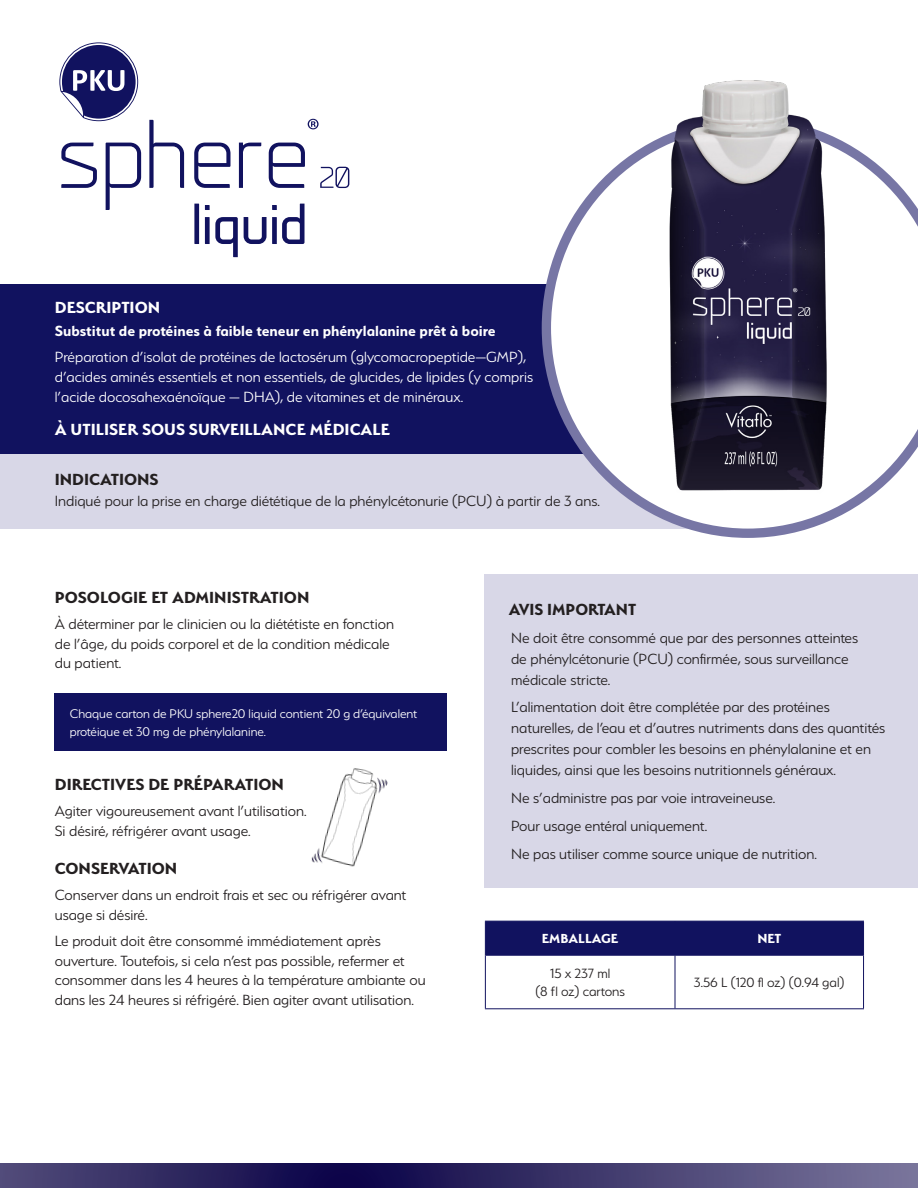
<style>
.page{position:relative;width:918px;height:1188px;background:#fff}
.page>*{position:absolute;margin:0;border:0;box-sizing:border-box;transform-origin:0 0}
.headers_black{font:700 18px "Serenity";color:#231f20}
.intro{font:700 18px "Serenity";color:#fff}
.intro-2{font:700 18px "Serenity";color:#231f20}
.body{font:300 16.5px/19.5px "Serenity";color:#231f20}
.intro-3{font:300 16.5px/19.8px "Serenity";color:#fff}
.intro-4{font:700 16.5px "Serenity";color:#fff}
.body-2{font:300 15px/18px "Serenity";color:#231f20;text-align:center}
.t1{font:700 14.7px "Serenity";color:#fff}
.body_white{font:300 14.1px/18.1px "Serenity";color:#fff}
</style>
<div class="page">
<div style="left:55px;top:694px;width:392px;height:57px;background:#11125f"></div>
<div style="left:0;top:284px;width:708px;height:178px;background:#11125f"></div>
<div style="left:0;top:454px;width:738px;height:74px;background:#d8d7e7"></div>
<div style="left:485px;top:575px;width:433px;height:313px;background:#d8d7e7"></div>
<svg style="left:542px;top:135px;width:376px;height:403px"></svg>
<svg style="left:0;top:1163px;width:918px;height:25px;background:#3c366b"></svg>
<svg style="left:194px;top:204px;width:5px;height:40px"></svg>
<svg style="left:205px;top:205px;width:33px;height:52px"></svg>
<svg style="left:244px;top:204px;width:61px;height:40px"></svg>
<svg style="left:59px;top:42px;width:79px;height:79px"></svg>
<svg style="left:61px;top:143px;width:36px;height:45px"></svg>
<svg style="left:106px;top:143px;width:35px;height:67px"></svg>
<svg style="left:149px;top:120px;width:35px;height:68px"></svg>
<svg style="left:194px;top:143px;width:36px;height:45px"></svg>
<svg style="left:239px;top:143px;width:22px;height:45px"></svg>
<svg style="left:269px;top:143px;width:36px;height:45px"></svg>
<svg style="left:320px;top:167px;width:29px;height:21px"></svg>
<svg style="left:308px;top:119px;width:11px;height:10px"></svg>
<img style="left:659px;top:80px;width:171px;height:414px">
<img style="left:311px;top:768px;width:77px;height:99px">
<svg style="left:486px;top:922px;width:377px;height:86px"></svg>
<hr style="left:485px;top:921px;width:190px;height:1px;background:#11125f">
<hr style="left:485px;top:922px;width:1px;height:33px;background:#11125f">
<hr style="left:675px;top:921px;width:189px;height:1px;background:#11125f">
<hr style="left:675px;top:922px;width:1px;height:33px;background:#11125f">
<hr style="left:863px;top:922px;width:1px;height:33px;background:#11125f">
<hr style="left:486px;top:955px;width:189px;height:1px;background:#11125f">
<hr style="left:675px;top:955px;width:188px;height:1px;background:#11125f">
<hr style="left:485px;top:955px;width:1px;height:53px;background:#11125f">
<hr style="left:675px;top:955px;width:1px;height:53px;background:#11125f">
<hr style="left:863px;top:955px;width:1px;height:53px;background:#11125f">
<hr style="left:485px;top:1008px;width:190px;height:1px;background:#11125f">
<hr style="left:675px;top:1008px;width:189px;height:1px;background:#11125f">
<p class="intro" style="left:55px;top:297px;width:107px">DESCRIPTION</p>
<p class="intro-4" style="left:55px;top:321px;width:442px">Substitut de protéines à faible teneur en phénylalanine prêt à boire</p>
<p class="intro-3" style="left:55px;top:347px;width:480px">Préparation d’isolat de protéines de lactosérum (glycomacropeptide—GMP), d’acides aminés essentiels et non essentiels, de glucides, de lipides (y compris l’acide docosahexaénoïque — DHA), de vitamines et de minéraux.</p>
<p class="intro" style="left:55px;top:419px;width:337px">À UTILISER SOUS SURVEILLANCE MÉDICALE</p>
<p class="intro-2" style="left:55px;top:469px;width:105px">INDICATIONS</p>
<p class="body" style="left:55px;top:491px;width:547px">Indiqué pour la prise en charge diététique de la phénylcétonurie (PCU) à partir de 3 ans.</p>
<p class="headers_black" style="left:55px;top:588px;width:256px">POSOLOGIE ET ADMINISTRATION</p>
<p class="body" style="left:55px;top:615px;width:341px">À déterminer par le clinicien ou la diététiste en fonction de l’âge, du poids corporel et de la condition médicale du patient.</p>
<p class="body_white" style="left:70px;top:705px;width:349px">Chaque carton de PKU sphere20 liquid contient 20 g d’équivalent protéique et 30 mg de phénylalanine.</p>
<p class="headers_black" style="left:55px;top:775px;width:231px">DIRECTIVES DE PRÉPARATION</p>
<p class="body" style="left:55px;top:802px;width:253px">Agiter vigoureusement avant l’utilisation.<br>Si désiré, réfrigérer avant usage.</p>
<p class="headers_black" style="left:55px;top:859px;width:124px">CONSERVATION</p>
<p class="body" style="left:55px;top:886px;width:353px">Conserver dans un endroit frais et sec ou réfrigérer avant usage si désiré.</p>
<p class="body" style="left:55px;top:931px;width:372px">Le produit doit être consommé immédiatement après ouverture. Toutefois, si cela n’est pas possible, refermer et consommer dans les 4 heures à la température ambiante ou dans les 24 heures si réfrigéré. Bien agiter avant utilisation.</p>
<p class="headers_black" style="left:509px;top:599px;width:129px">AVIS IMPORTANT</p>
<p class="body" style="left:511px;top:627px;width:349px;line-height:21px">Ne doit être consommé que par des personnes atteintes de phénylcétonurie (PCU) confirmée, sous surveillance médicale stricte.</p>
<p class="body" style="left:511px;top:697px;width:376px;line-height:21px">L’alimentation doit être complétée par des protéines naturelles, de l’eau et d’autres nutriments dans des quantités prescrites pour combler les besoins en phénylalanine et en liquides, ainsi que les besoins nutritionnels généraux.</p>
<p class="body" style="left:511px;top:788px;width:266px">Ne s’administre pas par voie intraveineuse.</p>
<p class="body" style="left:511px;top:816px;width:198px">Pour usage entéral uniquement.</p>
<p class="body" style="left:511px;top:844px;width:307px">Ne pas utiliser comme source unique de nutrition.</p>
<p class="t1" style="left:542px;top:930px;width:78px">EMBALLAGE</p>
<p class="t1" style="left:757px;top:930px;width:25px">NET</p>
<p class="body-2" style="left:535px;top:964px;width:91px">15 x 237 ml<br>(8 fl oz) cartons</p>
<p class="body-2" style="left:694px;top:973px;width:152px">3.56 L (120 fl oz) (0.94 gal)</p>
</div>
